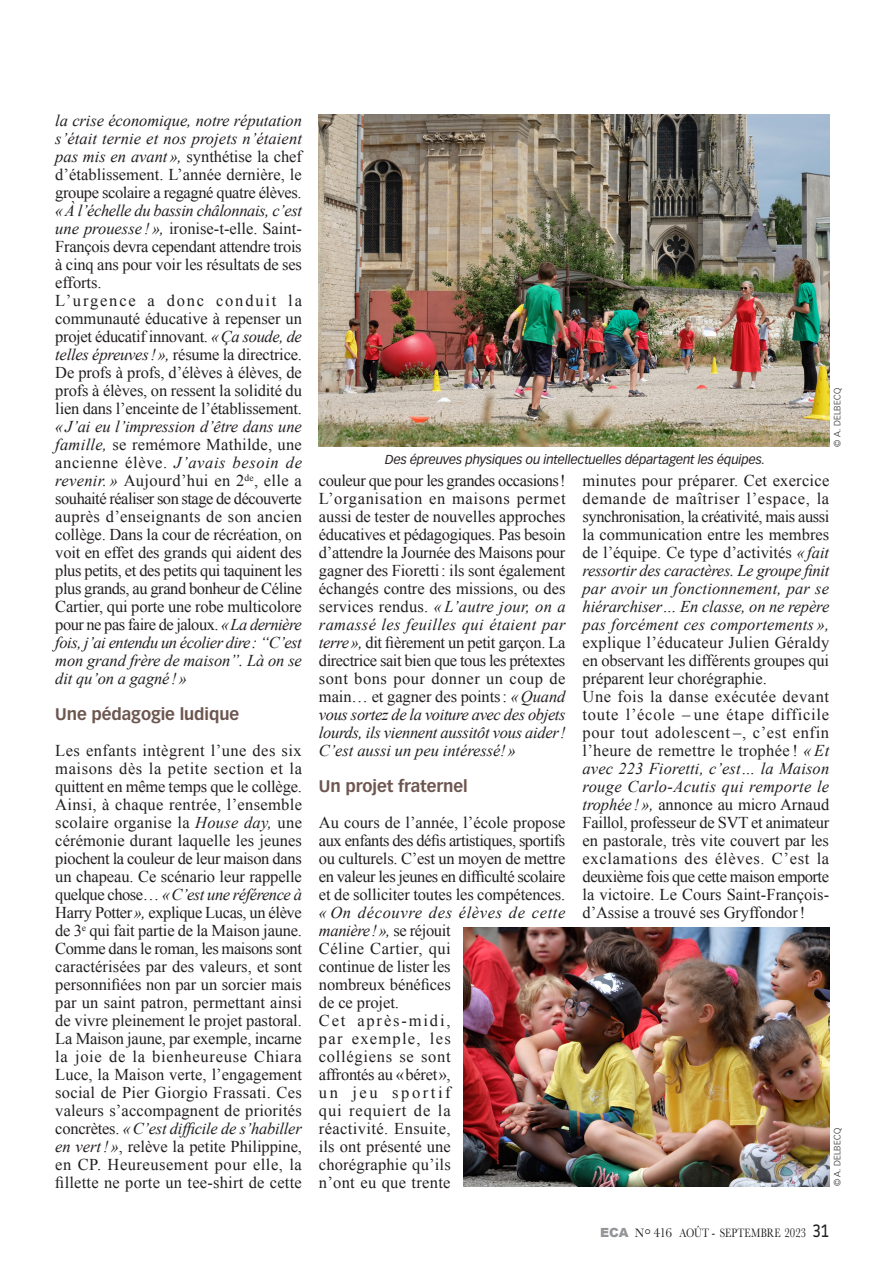
<style>
.page{position:relative;width:893px;height:1263px;background:#fff}
.page>*{position:absolute;margin:0;border:0;box-sizing:border-box;transform-origin:0 0}
.t1{font:16.5px/18px "Times New Roman";letter-spacing:-.005em;color:#231f20;text-align:justify}
.t2{font:16.5px/18px "Times New Roman";letter-spacing:.015em;color:#231f20}
.t3{font:700 16.5px "Vectora LT Pro";letter-spacing:-.005em;color:#6d564f}
.t4{font:italic 12.75px "Vectora LT Pro";letter-spacing:-.01em;color:#231f20}
.t5{font:12.6px "Baskerville";letter-spacing:.015em;color:#231f20}
.t6{font:300 9px "Vectora LT Pro";letter-spacing:.02em;color:#231f20}
.s1{font-style:italic}
.s2{font-family:"Arial";font-weight:900;color:#939598}
.s3{font-size:16.5px}
.s4{font-size:13.5px}
.s5{font-family:"Facit";font-size:18px}
</style>
<div class="page">
<img style="left:319px;top:115px;width:510px;height:331px">
<img style="left:463px;top:927px;width:366px;height:259px">
<p class="t1" style="left:55px;top:111px;width:248px"><span class="s1">la crise économique, notre réputation s’était ternie et nos projets n’étaient pas mis en avant »,</span> synthétise la chef d’établissement. L’année dernière, le groupe scolaire a regagné quatre élèves.</p>
<p class="t1" style="left:55px;top:201px;width:248px;text-align:left"><span class="s1">« À l’échelle du bassin châlonnais, c’est une prouesse ! »,</span> ironise-t-elle. Saint-François devra cependant attendre trois à cinq ans pour voir les résultats de ses efforts.<br>L’urgence a donc conduit la communauté éducative à repenser un projet éducatif innovant. <span class="s1">« Ça soude, de telles épreuves ! »,</span> résume la directrice.<br>De profs à profs, d’élèves à élèves, de profs à élèves, on ressent la solidité du lien dans l’enceinte de l’établissement.</p>
<p class="t1" style="left:55px;top:417px;width:248px"><span class="s1">« J’ai eu l’impression d’être dans une famille,</span> se remémore Mathilde, une ancienne élève. <span class="s1">J’avais besoin de revenir. »</span> Aujourd’hui en 2<sup>de</sup>, elle a souhaité réaliser son stage de découverte auprès d’enseignants de son ancien collège. Dans la cour de récréation, on voit en effet des grands qui aident des plus petits, et des petits qui taquinent les plus grands, au grand bonheur de Céline Cartier, qui porte une robe multicolore pour ne pas faire de jaloux. <span class="s1">« La dernière fois, j’ai entendu un écolier dire : “C’est mon grand frère de maison”. Là on se dit qu’on a gagné ! »</span></p>
<p class="t3" style="left:55px;top:704px;width:185px">Une pédagogie ludique</p>
<p class="t1" style="left:55px;top:741px;width:248px">Les enfants intègrent l’une des six maisons dès la petite section et la quittent en même temps que le collège.<br>Ainsi, à chaque rentrée, l’ensemble scolaire organise la <span class="s1">House day,</span> une cérémonie durant laquelle les jeunes piochent la couleur de leur maison dans un chapeau. Ce scénario leur rappelle quelque chose… <span class="s1">« C’est une référence à </span>Harry Potter <span class="s1">»,</span> explique Lucas, un élève de 3<sup>e</sup> qui fait partie de la Maison jaune.<br>Comme dans le roman, les maisons sont caractérisées par des valeurs, et sont personnifiées non par un sorcier mais par un saint patron, permettant ainsi de vivre pleinement le projet pastoral.<br>La Maison jaune, par exemple, incarne la joie de la bienheureuse Chiara Luce, la Maison verte, l’engagement social de Pier Giorgio Frassati. Ces valeurs s’accompagnent de priorités concrètes. <span class="s1">« C’est difficile de s’habiller en vert ! »</span>, relève la petite Philippine, en CP. Heureusement pour elle, la fillette ne porte un tee-shirt de cette</p>
<p class="t4" style="left:385px;top:452px;width:382px">Des épreuves physiques ou intellectuelles départagent les équipes.</p>
<p class="t6" style="left:832px;top:446px;width:60px;rotate:-90deg">© A. DELBECQ</p>
<p class="t1" style="left:319px;top:471px;width:248px">couleur que pour les grandes occasions !<br>L’organisation en maisons permet aussi de tester de nouvelles approches éducatives et pédagogiques. Pas besoin d’attendre la Journée des Maisons pour gagner des Fioretti : ils sont également échangés contre des missions, ou des services rendus. <span class="s1">« L’autre jour, on a ramassé les feuilles qui étaient par terre »,</span> dit fièrement un petit garçon. La directrice sait bien que tous les prétextes sont bons pour donner un coup de main… et gagner des points : <span class="s1">« Quand vous sortez de la voiture avec des objets lourds, ils viennent aussitôt vous aider !<br>C’est aussi un peu intéressé! »</span></p>
<p class="t3" style="left:319px;top:776px;width:150px">Un projet fraternel</p>
<p class="t1" style="left:319px;top:813px;width:248px">Au cours de l’année, l’école propose aux enfants des défis artistiques, sportifs ou culturels. C’est un moyen de mettre en valeur les jeunes en difficulté scolaire et de solliciter toutes les compétences.</p>
<p class="t2" style="left:319px;top:903px;width:248px"><span class="s1">« On découvre des élèves de cette manière ! »,</span> se réjouit<br>Céline Cartier, qui<br>continue de lister les<br>nombreux bénéfices<br>de ce projet.<br>Cet après-midi,<br>par exemple, les<br>collégiens se sont<br>affrontés au « béret »,<br>un jeu sportif<br>qui requiert de la<br>réactivité. Ensuite,<br>ils ont présenté une<br>chorégraphie qu’ils<br>n’ont eu que trente</p>
<p class="t1" style="left:583px;top:471px;width:248px">minutes pour préparer. Cet exercice demande de maîtriser l’espace, la synchronisation, la créativité, mais aussi la communication entre les membres de l’équipe. Ce type d’activités <span class="s1">« fait ressortir des caractères. Le groupe finit par avoir un fonctionnement, par se hiérarchiser… En classe, on ne repère pas forcément ces comportements »,</span></p>
<p class="t1" style="left:583px;top:633px;width:248px;text-align:left">explique l’éducateur Julien Géraldy en observant les différents groupes qui préparent leur chorégraphie.<br>Une fois la danse exécutée devant toute l’école – une étape difficile pour tout adolescent –, c’est enfin l’heure de remettre le trophée ! <span class="s1">« Et avec 223 Fioretti, c’est… la Maison rouge Carlo-Acutis qui remporte le trophée ! »,</span> annonce au micro Arnaud Faillol, professeur de SVT et animateur en pastorale, très vite couvert par les exclamations des élèves. C’est la deuxième fois que cette maison emporte la victoire. Le Cours Saint-François&shy;d’Assise a trouvé ses Gryffondor !</p>
<p class="t6" style="left:832px;top:1186px;width:60px;rotate:-90deg">© A. DELBECQ</p>
<p class="t5" style="left:600px;top:1224px;width:230px"><span class="s2">ECA</span> N<span class="s3">°</span> <span class="s4">416</span> AOÛT <span class="s4">-</span> SEPTEMBRE <span class="s4">2023</span> <span class="s5">31</span></p>
</div>
